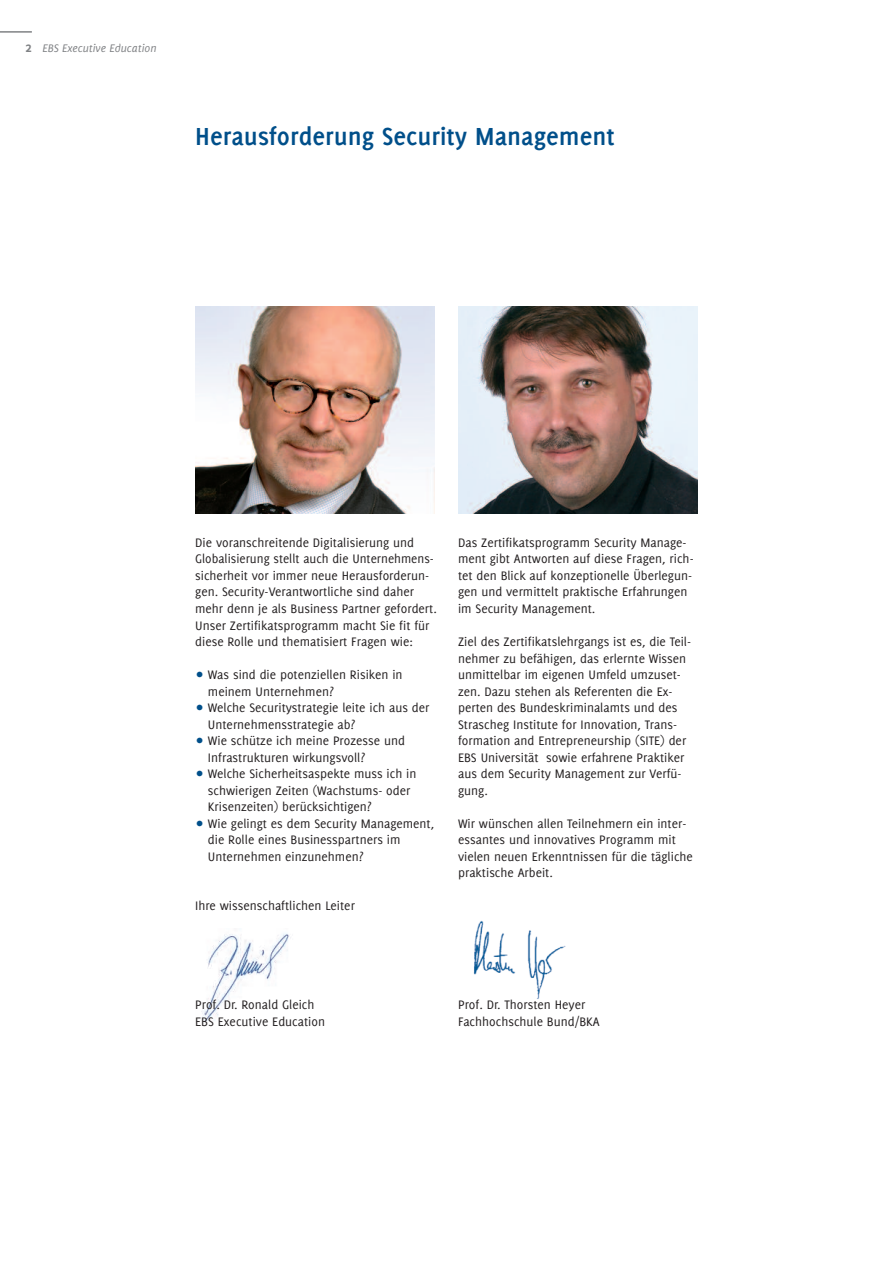
<style>
.page{position:relative;width:893px;height:1263px;background:#fff}
.page>*{position:absolute;margin:0;border:0;box-sizing:border-box;transform-origin:0 0}
.t1{font:700 27px "Delicious";color:#004f8a}
.t2{font:13.5px/16.5px "Delicious";color:#231f20}
.t3{font:italic 12px "Delicious";color:#808285}
.s1{font-weight:700;font-style:normal;font-size:15px}
</style>
<div class="page">
<hr style="left:0;top:31px;width:32px;height:2px;background:#808285">
<img style="left:201px;top:933px;width:90px;height:89px">
<img style="left:473px;top:920px;width:93px;height:79px">
<img style="left:458px;top:306px;width:240px;height:208px">
<img style="left:195px;top:306px;width:240px;height:208px">
<p class="t3" style="left:25px;top:41px;width:133px"><span class="s1">2</span> EBS Executive Education</p>
<h1 class="t1" style="left:195px;top:126px;width:421px">Herausforderung Security Management</h1>
<p class="t2" style="left:195px;top:535px;width:243px">Die voranschreitende Digitalisierung und Globalisierung stellt auch die Unternehmens&shy;sicherheit vor immer neue Herausforderun&shy;gen. Security-Verantwortliche sind daher mehr denn je als Business Partner gefordert.<br>Unser Zertifikatsprogramm macht Sie fit für diese Rolle und thematisiert Fragen wie:</p>
<p class="t2" style="left:208px;top:667px;width:228px">Was sind die potenziellen Risiken in meinem Unternehmen?<br>Welche Securitystrategie leite ich aus der Unternehmensstrategie ab?<br>Wie schütze ich meine Prozesse und Infrastrukturen wirkungsvoll?<br>Welche Sicherheitsaspekte muss ich in schwierigen Zeiten (Wachstums- oder Krisenzeiten) berücksichtigen?<br>Wie gelingt es dem Security Management, die Rolle eines Businesspartners im Unternehmen einzunehmen?</p>
<p class="t2" style="left:195px;top:898px;width:161px">Ihre wissenschaftlichen Leiter</p>
<p class="t2" style="left:458px;top:535px;width:237px">Das Zertifikatsprogramm Security Manage&shy;ment gibt Antworten auf diese Fragen, rich&shy;tet den Blick auf konzeptionelle Überlegun&shy;gen und vermittelt praktische Erfahrungen im Security Management.</p>
<p class="t2" style="left:458px;top:634px;width:235px">Ziel des Zertifikatslehrgangs ist es, die Teil&shy;nehmer zu befähigen, das erlernte Wissen unmittelbar im eigenen Umfeld umzuset&shy;zen. Dazu stehen als Referenten die Ex&shy;perten des Bundeskriminalamts und des Strascheg Institute for Innovation, Trans&shy;formation and Entrepreneurship (SITE) der EBS Universität sowie erfahrene Praktiker aus dem Security Management zur Verfü&shy;gung.</p>
<p class="t2" style="left:458px;top:816px;width:236px">Wir wünschen allen Teilnehmern ein inter&shy;essantes und innovatives Programm mit vielen neuen Erkenntnissen für die tägliche praktische Arbeit.</p>
<p class="t2" style="left:195px;top:997px;width:131px">Prof. Dr. Ronald Gleich<br>EBS Executive Education</p>
<p class="t2" style="left:458px;top:997px;width:143px">Prof. Dr. Thorsten Heyer<br>Fachhochschule Bund/BKA</p>
</div>
